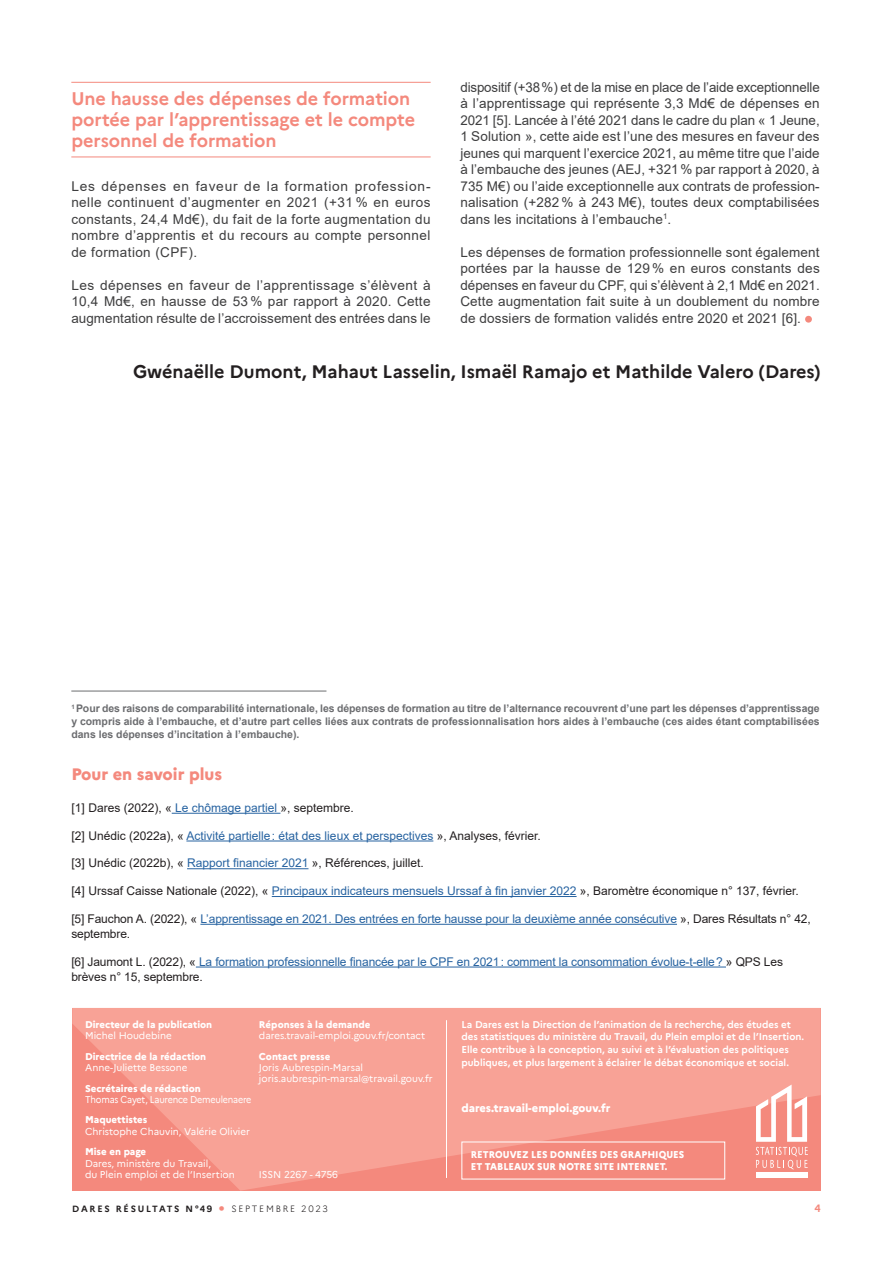
<style>
.page{position:relative;width:893px;height:1263px;background:#fff}
.page>*{position:absolute;margin:0;border:0;box-sizing:border-box;transform-origin:0 0}
.t1{font:700 18px/21px "Marianne";letter-spacing:-.005em;color:#f4897d}
.t2{font:700 18px "Marianne";color:#231f20}
.t3{font:800 16.5px "Marianne";color:#f4897d}
.t4{font:13.5px/16.5px "Arial";letter-spacing:.01em;color:#3e3e3f;text-align:justify}
.t5{font:12px/15px "Arial";letter-spacing:-.01em;color:#2763a1}
.t6{font:12px "Arial";color:#231f20}
.t7{font:800 11.25px "Marianne";color:#fff}
.t8{font:700 10.5px/12.8px "Arial";color:#6c6d70;text-align:justify}
.t9{font:700 10.5px "Marianne";color:#f4897d}
.t10{font:700 9.75px/12.9px "Marianne";color:#fff}
.t11{font:9.75px/11.2px "Marianne";color:#fff}
.t12{font:800 9.75px "Marianne";color:#fff}
.t13{font:800 9.75px/12px "Marianne";color:#fff;scale:.95 1}
.t14{font:9.75px "Marianne";letter-spacing:-.02em;color:#fff;scale:.92 1}
.t15{font:700 9px "Marianne";letter-spacing:.2em;color:#231f20}
.t16{font:300 9px "Marianne";letter-spacing:.2em;color:#231f20}
.s1{color:#2763a1}
.s2{color:#231f20}
.s3{font-size:21px;color:#f4897d}
</style>
<div class="page">
<svg style="left:72px;top:1008px;width:749px;height:183px;background:#f69b8f"></svg>
<hr style="left:446px;top:1020px;width:1px;height:158px;background:#fff">
<div style="left:461px;top:1141px;width:264px;height:38px;border:1px solid #fff"></div>
<div style="left:756px;top:1173px;width:51px;height:5px;background:#fff"></div>
<svg style="left:756px;top:1084px;width:52px;height:86px"></svg>
<hr style="left:172px;top:813px;width:108px;height:1px;background:#2763a1">
<hr style="left:186px;top:840px;width:247px;height:1px;background:#2763a1">
<hr style="left:187px;top:868px;width:121px;height:1px;background:#2763a1">
<hr style="left:272px;top:896px;width:305px;height:1px;background:#2763a1">
<hr style="left:200px;top:924px;width:477px;height:1px;background:#2763a1">
<hr style="left:196px;top:966px;width:530px;height:1px;background:#2763a1">
<hr style="left:71px;top:82px;width:360px;height:1px;background:#f4897d">
<hr style="left:71px;top:157px;width:360px;height:1px;background:#f4897d">
<hr style="left:71px;top:691px;width:255px;height:1px;background:#6c6d70">
<svg style="left:805px;top:316px;width:7px;height:7px"></svg>
<p class="t4" style="left:460px;top:79px;width:361px">dispositif (+38%) et de la mise en place de l’aide exceptionnelle à l’apprentissage qui représente 3,3 Md€ de dépenses en 2021 [5]. Lancée à l’été 2021 dans le cadre du plan « 1 Jeune, 1 Solution », cette aide est l’une des mesures en faveur des jeunes qui marquent l’exercice 2021, au même titre que l’aide à l’embauche des jeunes (AEJ, +321% par rapport à 2020, à 735 M€) ou l’aide exceptionnelle aux contrats de profession&shy;nalisation (+282 % à 243 M€), toutes deux comptabilisées dans les incitations à l’embauche<sup>1</sup>.</p>
<p class="t4" style="left:460px;top:244px;width:361px">Les dépenses de formation professionnelle sont également portées par la hausse de 129 % en euros constants des dépenses en faveur du CPF, qui s’élèvent à 2,1 Md€ en 2021.<br>Cette augmentation fait suite à un doublement du nombre de dossiers de formation validés entre 2020 et 2021 [6].</p>
<h1 class="t2" style="left:133px;top:358px;width:689px">Gwénaëlle Dumont, Mahaut Lasselin, Ismaël Ramajo et Mathilde Valero (Dares)</h1>
<h1 class="t1" style="left:71px;top:87px;width:345px">Une hausse des dépenses de formation portée par l’apprentissage et le compte personnel de formation</h1>
<p class="t4" style="left:71px;top:178px;width:361px">Les dépenses en faveur de la formation profession&shy;nelle continuent d’augmenter en 2021 (+31 % en euros constants, 24,4 Md€), du fait de la forte augmentation du nombre d’apprentis et du recours au compte personnel de formation (CPF).</p>
<p class="t4" style="left:71px;top:277px;width:361px">Les dépenses en faveur de l’apprentissage s’élèvent à 10,4 Md€, en hausse de 53 % par rapport à 2020. Cette augmentation résulte de l’accroissement des entrées dans le</p>
<p class="t8" style="left:71px;top:702px;width:750px"><sup>1</sup> Pour des raisons de comparabilité internationale, les dépenses de formation au titre de l’alternance recouvrent d’une part les dépenses d’apprentissage y compris aide à l’embauche, et d’autre part celles liées aux contrats de professionnalisation hors aides à l’embauche (ces aides étant comptabilisées dans les dépenses d’incitation à l’embauche).</p>
<p class="t3" style="left:71px;top:761px;width:152px">Pour en savoir plus</p>
<p class="t6" style="left:71px;top:799px;width:284px">[1] Dares (2022), « <span class="s1">Le chômage partiel</span> », septembre.</p>
<p class="t5" style="left:71px;top:828px;width:471px"><span class="s2">[2] Unédic (2022a), «</span> Activité partielle: état des lieux et perspectives <span class="s2">», Analyses, février.</span></p>
<p class="t6" style="left:71px;top:855px;width:354px">[3] Unédic (2022b), « <span class="s1">Rapport financier 2021</span> », Références, juillet.</p>
<p class="t6" style="left:71px;top:883px;width:729px">[4] Urssaf Caisse Nationale (2022), « <span class="s1">Principaux indicateurs mensuels Urssaf à fin janvier 2022</span> », Baromètre économique n° 137, février.</p>
<p class="t5" style="left:71px;top:911px;width:741px"><span class="s2">[5] Fauchon A. (2022), «</span> L’apprentissage en 2021. Des entrées en forte hausse pour la deuxième année consécutive <span class="s2">», Dares Résultats n° 42, septembre.</span></p>
<p class="t5" style="left:71px;top:954px;width:713px"><span class="s2">[6] Jaumont L. (2022), «</span> La formation professionnelle financée par le CPF en 2021: comment la consommation évolue-t-elle? <span class="s2">» QPS Les brèves n° 15, septembre.</span></p>
<p class="t12" style="left:85px;top:1017px;width:129px">Directeur de la publication</p>
<p class="t11" style="left:85px;top:1029px;width:88px">Michel Houdebine</p>
<p class="t12" style="left:85px;top:1049px;width:123px">Directrice de la rédaction</p>
<p class="t11" style="left:85px;top:1061px;width:104px">Anne-Juliette Bessone</p>
<p class="t12" style="left:85px;top:1080px;width:117px">Secrétaires de rédaction</p>
<p class="t14" style="left:85px;top:1092px;width:182px">Thomas Cayet, Laurence Demeulenaere</p>
<p class="t12" style="left:85px;top:1112px;width:64px">Maquettistes</p>
<p class="t11" style="left:85px;top:1125px;width:166px">Christophe Chauvin, Valérie Olivier</p>
<p class="t12" style="left:85px;top:1144px;width:63px">Mise en page</p>
<p class="t11" style="left:85px;top:1157px;width:151px">Dares, ministère du Travail,<br>du Plein emploi et de l’Insertion</p>
<p class="t12" style="left:259px;top:1017px;width:113px">Réponses à la demande</p>
<p class="t11" style="left:259px;top:1029px;width:168px">dares.travail-emploi.gouv.fr/contact</p>
<p class="t12" style="left:259px;top:1049px;width:73px">Contact presse</p>
<p class="t11" style="left:259px;top:1061px;width:175px">Joris Aubrespin-Marsal joris.aubrespin-marsal@travail.gouv.fr</p>
<p class="t11" style="left:259px;top:1168px;width:81px">ISSN 2267 - 4756</p>
<p class="t10" style="left:461px;top:1017px;width:344px">La Dares est la Direction de l’animation de la recherche, des études et des statistiques du ministère du Travail, du Plein emploi et de l’Insertion.<br>Elle contribue à la conception, au suivi et à l’évaluation des politiques publiques, et plus largement à éclairer le débat économique et social.</p>
<p class="t7" style="left:461px;top:1100px;width:150px">dares.travail-emploi.gouv.fr</p>
<p class="t13" style="left:471px;top:1148px;width:226px">RETROUVEZ LES DONNÉES DES GRAPHIQUES<br>ET TABLEAUX SUR NOTRE SITE INTERNET.</p>
<p class="t15" style="left:72px;top:1202px;width:142px">DARES RÉSULTATS N°49</p>
<p class="t16" style="left:218px;top:1202px;width:111px"><span class="s3">•</span> SEPTEMBRE 2023</p>
<p class="t9" style="left:814px;top:1200px;width:8px">4</p>
</div>
